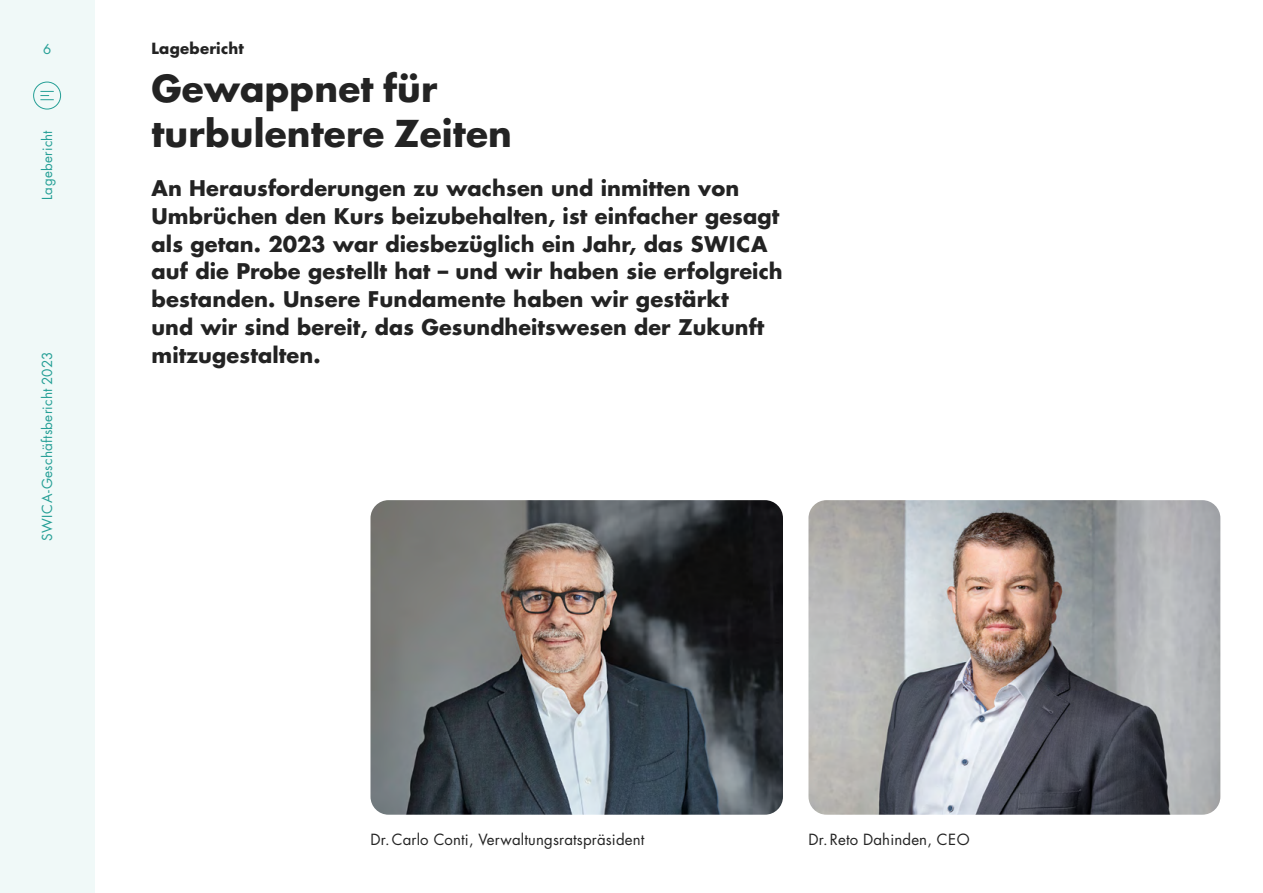
<style>
.page{position:relative;width:1263px;height:893px;background:#fff}
.page>*{position:absolute;margin:0;border:0;box-sizing:border-box;transform-origin:0 0}
.t1{font:700 36px/45px "Futura Std";letter-spacing:.005em;color:#232323}
.t2{font:700 21px/27.8px "Futura Std";letter-spacing:.005em;color:#232323}
.t3{font:15px "Futura Std";letter-spacing:.01em;color:#232323}
.t4{font:700 15px "Futura Std";letter-spacing:.015em;color:#232323}
.t5{font:13.5px "Futura Std";letter-spacing:.02em;color:#28a39b}
</style>
<div class="page">
<img style="left:808px;top:500px;width:412px;height:314px">
<img style="left:370px;top:500px;width:413px;height:314px">
<div style="left:0;top:0;width:94px;height:892px;background:#f0f9f8"></div>
<p class="t5" style="left:43px;top:41px;width:10px">6</p>
<p class="t5" style="left:39px;top:200px;width:71px;rotate:-90deg">Lagebericht</p>
<p class="t5" style="left:39px;top:541px;width:190px;rotate:-90deg">SWICA-Geschäftsbericht 2023</p>
<p class="t4" style="left:151px;top:39px;width:94px">Lagebericht</p>
<h1 class="t1" style="left:151px;top:65px;width:362px">Gewappnet für turbulentere Zeiten</h1>
<p class="t2" style="left:151px;top:174px;width:633px">An Herausforderungen zu wachsen und inmitten von Umbrüchen den Kurs beizubehalten, ist einfacher gesagt als getan. 2023 war diesbezüglich ein Jahr, das SWICA auf die Probe gestellt hat – und wir haben sie erfolgreich bestanden. Unsere Fundamente haben wir gestärkt<br>und wir sind bereit, das Gesundheitswesen der Zukunft mitzugestalten.</p>
<p class="t3" style="left:370px;top:829px;width:275px">Dr. Carlo Conti, Verwaltungsratspräsident</p>
<p class="t3" style="left:808px;top:829px;width:163px">Dr. Reto Dahinden, CEO</p>
</div>
